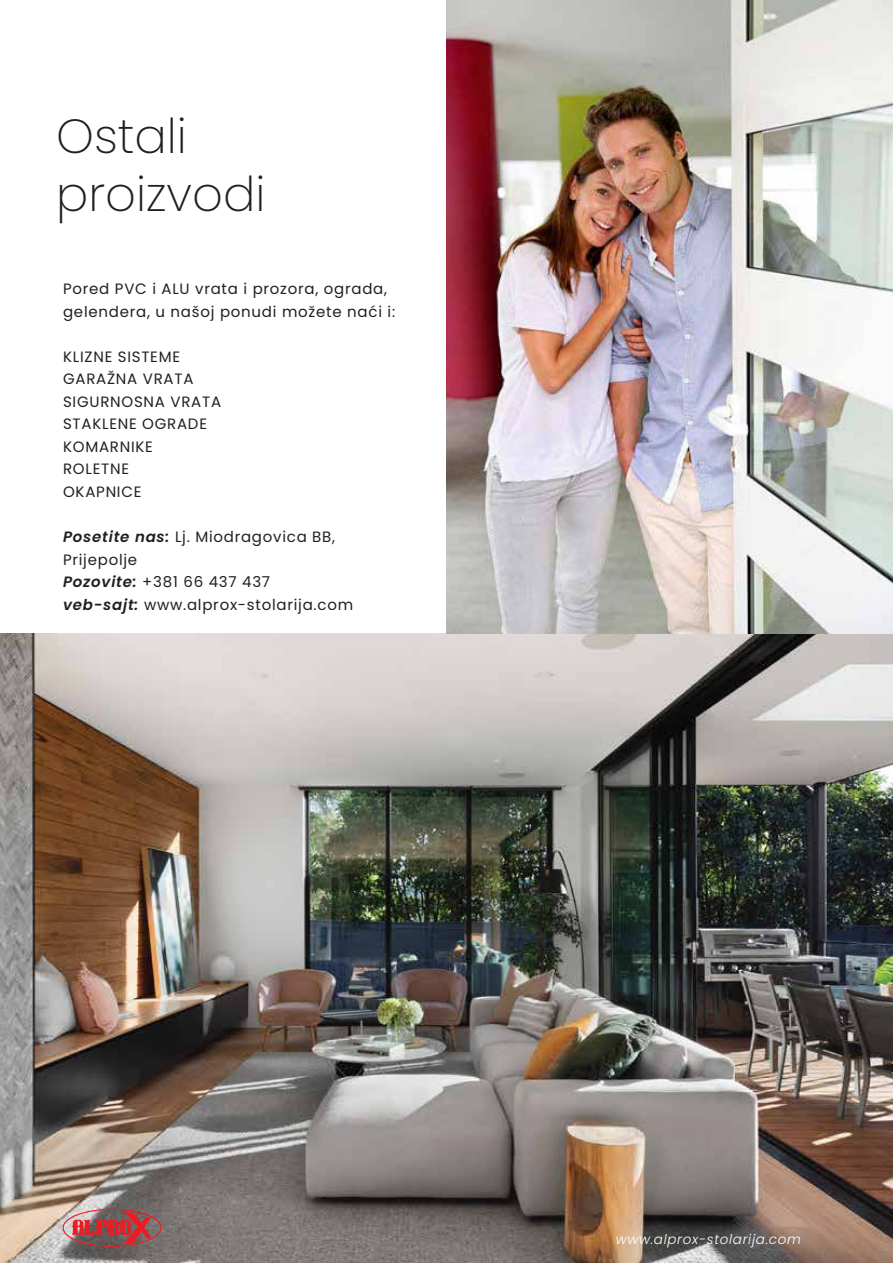
<style>
.page{position:relative;width:893px;height:1263px;background:#fff}
.page>*{position:absolute;margin:0;border:0;box-sizing:border-box;transform-origin:0 0}
.t1{font:200 48px/58.3px "Poppins";color:#231f20}
.t2{font:15px/22.5px "Poppins";letter-spacing:.05em;color:#231f20}
.t3{font:italic 300 13.5px "Poppins";letter-spacing:.05em;color:#fff}
.s1{font-weight:600;font-style:italic}
</style>
<div class="page">
<img style="left:0;top:634px;width:893px;height:629px">
<img style="left:446px;top:0;width:447px;height:634px">
<div style="left:63px;top:1209px;width:98px;height:38px;border:1px solid #ed1c24;border-radius:50%"></div>
<svg style="left:72px;top:1211px;width:79px;height:33px;background:#a45153"></svg>
<h1 class="t1" style="left:56px;top:107px;width:211px">Ostali proizvodi</h1>
<p class="t2" style="left:63px;top:278px;width:334px">Pored PVC i ALU vrata i prozora, ograda, gelendera, u našoj ponudi možete naći i:</p>
<p class="t2" style="left:63px;top:346px;width:160px">KLIZNE SISTEME<br>GARAŽNA VRATA<br>SIGURNOSNA VRATA<br>STAKLENE OGRADE<br>KOMARNIKE<br>ROLETNE<br>OKAPNICE</p>
<p class="t2" style="left:63px;top:526px;width:292px"><span class="s1">Posetite nas:</span> Lj. Miodragovica BB,<br>Prijepolje<br><span class="s1">Pozovite:</span> +381 66 437 437<br><span class="s1">veb-sajt:</span> www.alprox-stolarija.com</p>
<p class="t3" style="left:616px;top:1231px;width:187px">www.alprox-stolarija.com</p>
</div>
